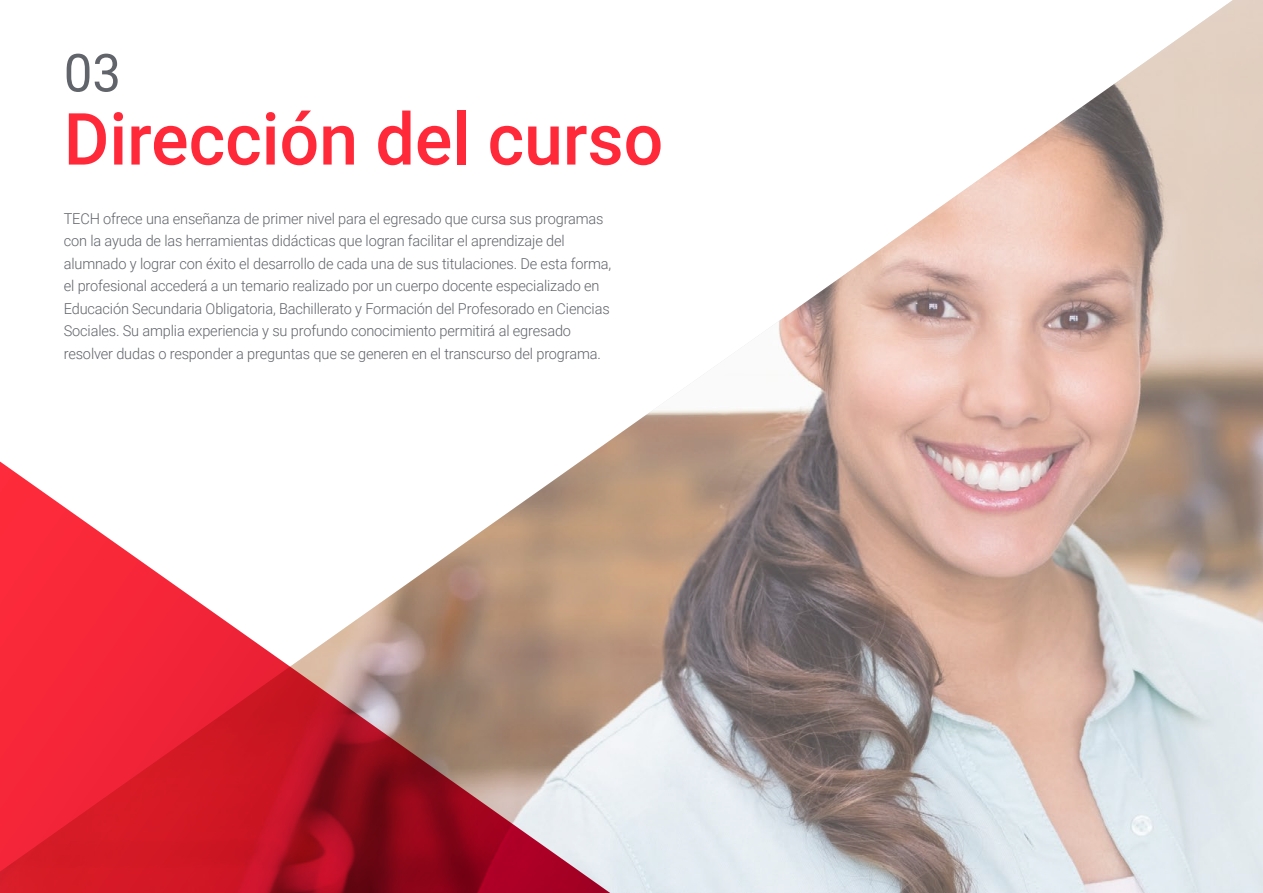
<style>
.page{position:relative;width:1263px;height:893px;background:#fff}
.page>*{position:absolute;margin:0;border:0;box-sizing:border-box;transform-origin:0 0}
.t1{font:500 72px "Roboto";color:#ff293a}
.t2{font:52.5px "Roboto";color:#61646a}
.t3{font:300 15px/22.5px "Roboto";letter-spacing:-.01em;color:#61646a}
</style>
<div class="page">
<img style="left:602px;top:0;width:661px;height:893px">
<svg style="left:0;top:446px;width:640px;height:447px"></svg>
<h2 class="t2" style="left:64px;top:36px;width:59px">03</h2>
<h1 class="t1" style="left:64px;top:89px;width:601px">Dirección del curso</h1>
<p class="t3" style="left:64px;top:207px;width:549px">TECH ofrece una enseñanza de primer nivel para el egresado que cursa sus programas con la ayuda de las herramientas didácticas que logran facilitar el aprendizaje del alumnado y lograr con éxito el desarrollo de cada una de sus titulaciones. De esta forma, el profesional accederá a un temario realizado por un cuerpo docente especializado en Educación Secundaria Obligatoria, Bachillerato y Formación del Profesorado en Ciencias Sociales. Su amplia experiencia y su profundo conocimiento permitirá al egresado resolver dudas o responder a preguntas que se generen en el transcurso del programa.</p>
</div>
